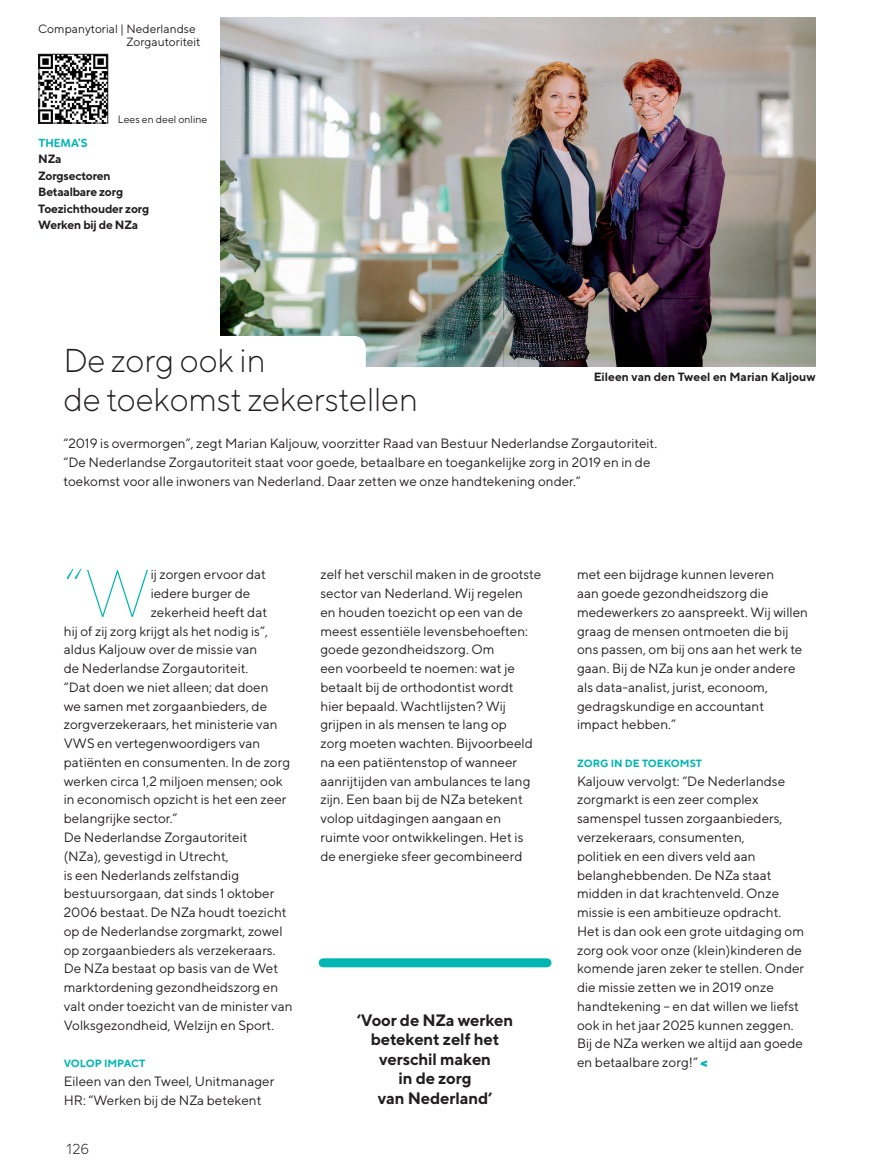
<style>
.page{position:relative;width:872px;height:1170px;background:#fff}
.page>*{position:absolute;margin:0;border:0;box-sizing:border-box;transform-origin:0 0}
.plat{font:100 67.05px "TT Norms";color:#00b6b3}
.kop_kl{font:300 33px "TT Norms";letter-spacing:-.01em;color:#231f20}
.streamer_kl{font:700 16.5px "TT Norms";letter-spacing:-.01em;color:#231f20}
.t1{font:300 15px "Linotte";color:#231f20}
.plat-2{font:13.5px/18.8px "TT Norms";color:#231f20}
.intro_kl{font:13.5px/18.8px "TT Norms";color:#231f20}
.thema_lijn{font:700 12px "TT Norms";letter-spacing:-.02em;color:#231f20}
.bedrijsnaam_nw{font:12px/13.5px "TT Norms";color:#231f20}
.naam_C{font:700 12px "TT Norms";color:#231f20}
.naam{font:700 12px "Linotte";letter-spacing:.005em;color:#00b6b3}
.tusenkop_kl{font:700 10.5px "TT Norms";color:#00b6b3}
.bedrijsnaam_nw-2{font:10.5px "TT Norms";color:#231f20}
.s1{font-weight:900;color:#00b6b3}
</style>
<div class="page">
<img style="left:220px;top:18px;width:595px;height:349px">
<img style="left:41px;top:56px;width:65px;height:65px">
<div style="left:39px;top:54px;width:69px;height:69px;border:1px solid #231f20"></div>
<div style="left:323px;top:958px;width:224px;height:9px;background:#00b6b3"></div>
<div style="left:53px;top:336px;width:313px;height:96px;background:#fff;border-radius:12px"></div>
<p class="bedrijsnaam_nw" style="left:127px;top:21px;width:76px;text-indent:-88px">Companytorial | Nederlandse<br>Zorgautoriteit</p>
<p class="bedrijsnaam_nw-2" style="left:118px;top:113px;width:91px">Lees en deel online</p>
<p class="naam" style="left:38px;top:136px;width:51px">THEMA’S</p>
<p class="thema_lijn" style="left:38px;top:152px;width:25px">NZa</p>
<p class="thema_lijn" style="left:38px;top:168px;width:74px">Zorgsectoren</p>
<p class="thema_lijn" style="left:38px;top:185px;width:86px">Betaalbare zorg</p>
<p class="thema_lijn" style="left:38px;top:201px;width:112px">Toezichthouder zorg</p>
<p class="thema_lijn" style="left:38px;top:218px;width:101px">Werken bij de NZa</p>
<p class="kop_kl" style="left:63px;top:340px;width:204px">De zorg ook in</p>
<p class="kop_kl" style="left:63px;top:379px;width:356px">de toekomst zekerstellen</p>
<p class="naam_C" style="left:593px;top:369px;width:223px">Eileen van den Tweel en Marian Kaljouw</p>
<p class="intro_kl" style="left:63px;top:433px;width:595px">“2019 is overmorgen”, zegt Marian Kaljouw, voorzitter Raad van Bestuur Nederlandse Zorgautoriteit. “De Nederlandse Zorgautoriteit staat voor goede, betaalbare en toegankelijke zorg in 2019 en in de toekomst voor alle inwoners van Nederland. Daar zetten we onze handtekening onder.”</p>
<p class="plat" style="left:64px;top:552px;width:88px">“W</p>
<p class="plat-2" style="left:151px;top:565px;width:117px">ij zorgen ervoor dat</p>
<p class="plat-2" style="left:151px;top:583px;width:101px">iedere burger de</p>
<p class="plat-2" style="left:151px;top:602px;width:118px">zekerheid heeft dat</p>
<p class="plat-2" style="left:64px;top:621px;width:206px">hij of zij zorg krijgt als het nodig is”,</p>
<p class="plat-2" style="left:64px;top:640px;width:195px">aldus Kaljouw over de missie van</p>
<p class="plat-2" style="left:64px;top:658px;width:186px">de Nederlandse Zorgautoriteit.</p>
<p class="plat-2" style="left:64px;top:677px;width:206px">“Dat doen we niet alleen; dat doen</p>
<p class="plat-2" style="left:64px;top:696px;width:205px">we samen met zorgaanbieders, de</p>
<p class="plat-2" style="left:64px;top:715px;width:215px">zorgverzekeraars, het ministerie van</p>
<p class="plat-2" style="left:64px;top:733px;width:198px">VWS en vertegenwoordigers van</p>
<p class="plat-2" style="left:64px;top:752px;width:228px">patiënten en consumenten. In de zorg</p>
<p class="plat-2" style="left:64px;top:771px;width:220px">werken circa 1,2 miljoen mensen; ook</p>
<p class="plat-2" style="left:64px;top:790px;width:224px">in economisch opzicht is het een zeer</p>
<p class="plat-2" style="left:64px;top:808px;width:115px">belangrijke sector.”</p>
<p class="plat-2" style="left:64px;top:827px;width:230px">De Nederlandse Zorgautoriteit<br>(NZa), gevestigd in Utrecht,<br>is een Nederlands zelfstandig bestuursorgaan, dat sinds 1 oktober 2006 bestaat. De NZa houdt toezicht op de Nederlandse zorgmarkt, zowel op zorgaanbieders als verzekeraars.<br>De NZa bestaat op basis van de Wet marktordening gezondheidszorg en valt onder toezicht van de minister van Volksgezondheid, Welzijn en Sport.</p>
<p class="tusenkop_kl" style="left:64px;top:1056px;width:83px">VOLOP IMPACT</p>
<p class="plat-2" style="left:64px;top:1071px;width:212px">Eileen van den Tweel, Unitmanager<br>HR: “Werken bij de NZa betekent</p>
<p class="t1" style="left:66px;top:1140px;width:24px">126</p>
<p class="plat-2" style="left:320px;top:565px;width:222px">zelf het verschil maken in de grootste sector van Nederland. Wij regelen en houden toezicht op een van de meest essentiële levensbehoeften: goede gezondheidszorg. Om<br>een voorbeeld te noemen: wat je betaalt bij de orthodontist wordt<br>hier bepaald. Wachtlijsten? Wij grijpen in als mensen te lang op<br>zorg moeten wachten. Bijvoorbeeld na een patiëntenstop of wanneer aanrijtijden van ambulances te lang zijn. Een baan bij de NZa betekent volop uitdagingen aangaan en ruimte voor ontwikkelingen. Het is de energieke sfeer gecombineerd</p>
<p class="plat-2" style="left:577px;top:565px;width:232px">met een bijdrage kunnen leveren<br>aan goede gezondheidszorg die medewerkers zo aanspreekt. Wij willen graag de mensen ontmoeten die bij ons passen, om bij ons aan het werk te gaan. Bij de NZa kun je onder andere als data-analist, jurist, econoom, gedragskundige en accountant</p>
<p class="plat-2" style="left:577px;top:715px;width:100px">impact hebben.”</p>
<p class="tusenkop_kl" style="left:577px;top:756px;width:126px">ZORG IN DE TOEKOMST</p>
<p class="plat-2" style="left:577px;top:771px;width:229px">Kaljouw vervolgt: “De Nederlandse zorgmarkt is een zeer complex samenspel tussen zorgaanbieders, verzekeraars, consumenten,<br>politiek en een divers veld aan belanghebbenden. De NZa staat midden in dat krachtenveld. Onze missie is een ambitieuze opdracht.<br>Het is dan ook een grote uitdaging om zorg ook voor onze (klein)kinderen de komende jaren zeker te stellen. Onder die missie zetten we in 2019 onze handtekening – en dat willen we liefst ook in het jaar 2025 kunnen zeggen.<br>Bij de NZa werken we altijd aan goede en betaalbare zorg!” <span class="s1">&lt;</span></p>
<p class="streamer_kl" style="left:357px;top:1009px;width:158px">‘Voor de NZa werken</p>
<p class="streamer_kl" style="left:371px;top:1029px;width:130px">betekent zelf het</p>
<p class="streamer_kl" style="left:379px;top:1048px;width:113px">verschil maken</p>
<p class="streamer_kl" style="left:398px;top:1068px;width:75px">in de zorg</p>
<p class="streamer_kl" style="left:378px;top:1087px;width:116px">van Nederland’</p>
</div>
